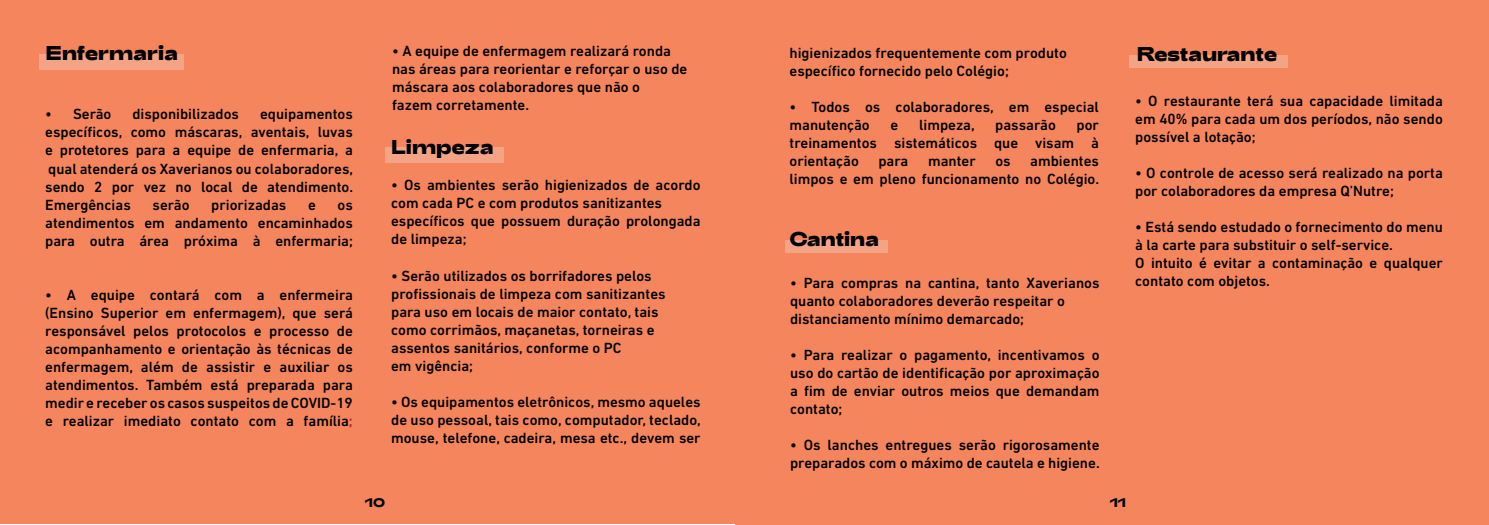
<style>
.page{position:relative;width:1489px;height:525px;background:#fff}
.page>*{position:absolute;margin:0;border:0;box-sizing:border-box;transform-origin:0 0}
.t1{font:900 20px "Adieu";color:#000}
.t2{font:500 15px/18px "DIN Next LT Pro";color:#000}
.t3{font:900 12.5px "Adieu";color:#000}
.s1{color:#a81b41}
</style>
<div class="page">
<div style="left:0;top:0;width:755px;height:524px;background:#f5855c"></div>
<div style="left:734px;top:0;width:754px;height:524px;background:#f5855c"></div>
<div style="left:39px;top:54px;width:145px;height:16px;background:#f5a385"></div>
<div style="left:385px;top:147px;width:118px;height:16px;background:#f5a385"></div>
<div style="left:785px;top:240px;width:103px;height:12px;background:#f5a385"></div>
<div style="left:1128px;top:55px;width:159px;height:12px;background:#f5a385"></div>
<h1 class="t1" style="left:45px;top:41px;width:134px">Enfermaria</h1>
<p class="t2" style="left:45px;top:105px;width:68px">• Serão</p>
<p class="t2" style="left:132px;top:105px;width:108px">disponibilizados</p>
<p class="t2" style="left:45px;top:105px;width:309px;text-align:justify;text-indent:215px">equipamentos específicos, como máscaras, aventais, luvas e protetores para a equipe de enfermaria, a qual atenderá os Xaverianos ou colaboradores, sendo 2 por vez no local de atendimento.<br>Emergências</p>
<p class="t2" style="left:152px;top:195px;width:39px">serão</p>
<p class="t2" style="left:211px;top:195px;width:77px">priorizadas</p>
<p class="t2" style="left:308px;top:195px;width:9px">e</p>
<p class="t2" style="left:45px;top:195px;width:309px;text-align:justify;text-indent:292px">os atendimentos em andamento encaminhados para outra área próxima à enfermaria;</p>
<p class="t2" style="left:45px;top:285px;width:309px;text-align:justify">• A equipe contará com a enfermeira (Ensino Superior em enfermagem), que será responsável pelos protocolos e processo de acompanhamento e orientação às técnicas de enfermagem, além de assistir e auxiliar os atendimentos. Também está preparada para medir e receber os casos suspeitos de COVID-19 e realizar imediato contato com a família<span class="s1">;</span></p>
<p class="t2" style="left:392px;top:42px;width:297px">• A equipe de enfermagem realizará ronda nas áreas para reorientar e reforçar o uso de máscara aos colaboradores que não o<br>fazem corretamente.</p>
<h1 class="t1" style="left:391px;top:135px;width:104px">Limpeza</h1>
<p class="t2" style="left:391px;top:176px;width:311px">• Os ambientes serão higienizados de acordo com cada PC e com produtos sanitizantes específicos que possuem duração prolongada de limpeza;</p>
<p class="t2" style="left:391px;top:266px;width:276px">• Serão utilizados os borrifadores pelos profissionais de limpeza com sanitizantes para uso em locais de maior contato, tais como corrimãos, maçanetas, torneiras e assentos sanitários, conforme o PC<br>em vigência;</p>
<p class="t2" style="left:391px;top:392px;width:311px;text-align:justify">• Os equipamentos eletrônicos, mesmo aqueles de uso pessoal, tais como, computador, teclado, mouse, telefone, cadeira, mesa etc., devem ser</p>
<p class="t2" style="left:789px;top:43px;width:279px">higienizados frequentemente com produto específico fornecido pelo Colégio;</p>
<p class="t2" style="left:789px;top:97px;width:311px">• Todos os colaboradores, em especial manutenção</p>
<p class="t2" style="left:890px;top:115px;width:9px">e</p>
<p class="t2" style="left:919px;top:115px;width:57px">limpeza,</p>
<p class="t2" style="left:995px;top:115px;width:62px">passarão</p>
<p class="t2" style="left:789px;top:115px;width:311px;text-align:justify;text-indent:287px">por treinamentos sistemáticos que visam à orientação</p>
<p class="t2" style="left:789px;top:151px;width:311px;text-align:right">ambientes<br>limpos e em pleno funcionamento no Colégio.</p>
<p class="t2" style="left:878px;top:151px;width:31px">para</p>
<p class="t2" style="left:928px;top:151px;width:49px">manter</p>
<p class="t2" style="left:995px;top:151px;width:17px">os</p>
<h1 class="t1" style="left:789px;top:227px;width:91px">Cantina</h1>
<p class="t2" style="left:790px;top:273px;width:311px">• Para compras na cantina, tanto Xaverianos quanto colaboradores deverão respeitar o distanciamento mínimo demarcado;</p>
<p class="t2" style="left:790px;top:345px;width:311px;text-align:justify">• Para realizar o pagamento, incentivamos o uso do cartão de identificação por aproximação a fim de enviar outros meios que demandam contato;</p>
<p class="t2" style="left:790px;top:435px;width:311px">• Os lanches entregues serão rigorosamente preparados com o máximo de cautela e higiene.</p>
<h1 class="t1" style="left:1136px;top:42px;width:142px">Restaurante</h1>
<p class="t2" style="left:1135px;top:92px;width:309px;text-align:justify">• O restaurante terá sua capacidade limitada em 40% para cada um dos períodos, não sendo possível a lotação;</p>
<p class="t2" style="left:1135px;top:164px;width:309px">• O controle de acesso será realizado na porta por colaboradores da empresa Q’Nutre;</p>
<p class="t2" style="left:1135px;top:218px;width:309px">• Está sendo estudado o fornecimento do menu à la carte para substituir o self-service.<br>O intuito é evitar a contaminação e qualquer contato com objetos.</p>
<p class="t3" style="left:365px;top:495px;width:22px">10</p>
<p class="t3" style="left:1109px;top:495px;width:18px">11</p>
</div>
